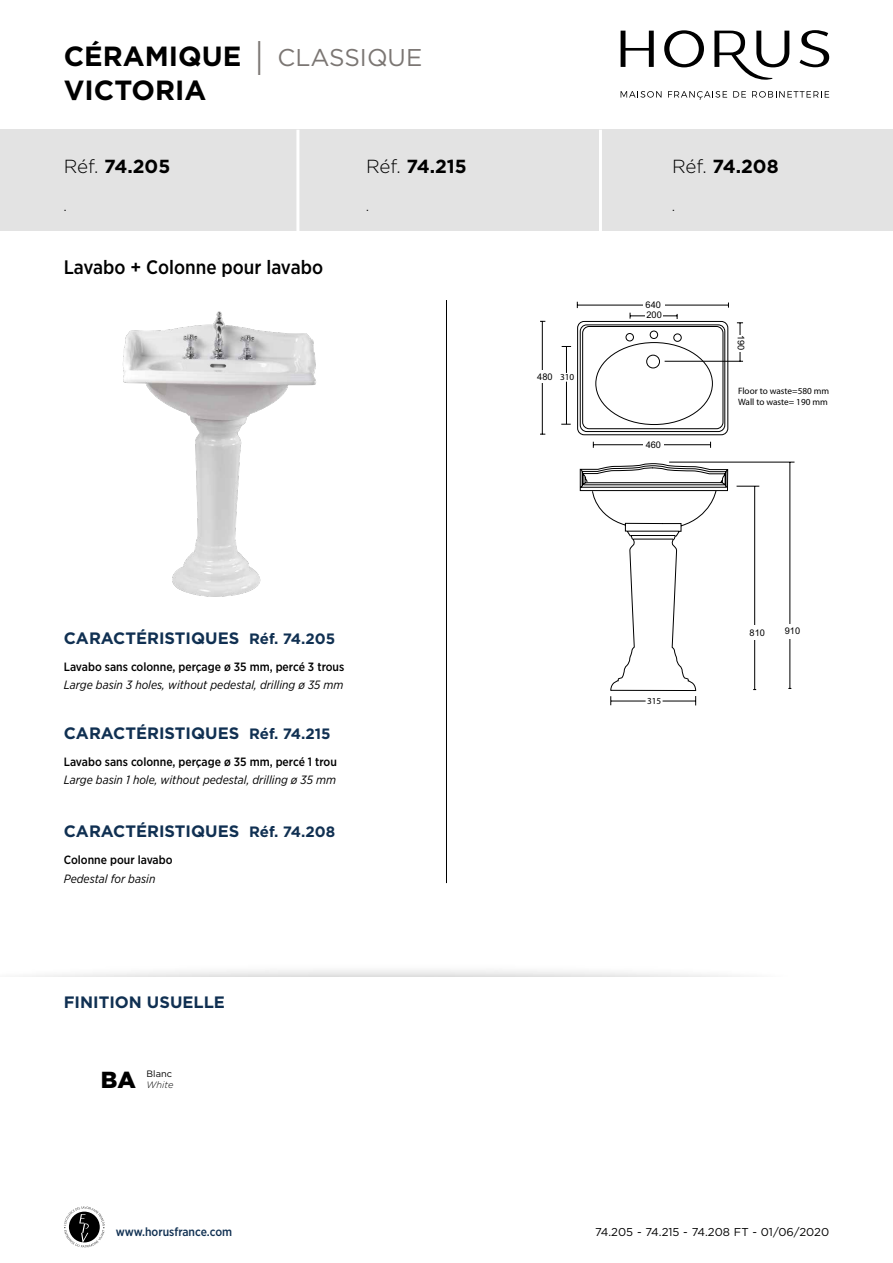
<style>
.page{position:relative;width:893px;height:1263px;background:#fff}
.page>*{position:absolute;margin:0;border:0;box-sizing:border-box;transform-origin:0 0}
.t1{font:700 27.75px/33.3px "Gotham";color:#000}
.t2{font:900 23.25px "Gotham";color:#000}
.t3{font:500 19.5px "Gotham Narrow";color:#000}
.t4{font:700 18.9px "Gotham";color:#000}
.t5{font:700 16.5px "Gotham";color:#103052}
.t6{font:italic 12px "Gotham Narrow";color:#000}
.t7{font:500 12px "Gotham Narrow";color:#000}
.t8{font:500 12px "Gotham Narrow";color:#103052}
.t9{font:11.4px "Gotham";color:#000}
.t10{font:9.3px "Gotham";color:#000}
.t11{font:italic 300 9.3px "Gotham";letter-spacing:-.005em;color:#000}
.t12{font:9.15px/11.1px "Myriad";color:#000}
.t13{font:9.15px "Arial";color:#000}
.s1{font-weight:400;font-size:48.45px;color:#7b7673}
.s2{font-weight:400;font-size:24.3px;color:#7b7673}
.s3{font-weight:300}
.s4{font-size:15px}
</style>
<div class="page">
<div style="left:0;top:963px;width:799px;height:57px;background:#000;opacity:.4"></div>
<div style="left:0;top:977px;width:893px;height:50px;background:#fff"></div>
<svg style="left:621px;top:31px;width:33px;height:36px"></svg>
<svg style="left:664px;top:30px;width:40px;height:37px"></svg>
<svg style="left:799px;top:30px;width:30px;height:37px"></svg>
<svg style="left:714px;top:31px;width:75px;height:49px"></svg>
<svg style="left:621px;top:91px;width:40px;height:7px"></svg>
<svg style="left:668px;top:91px;width:59px;height:9px"></svg>
<svg style="left:733px;top:91px;width:13px;height:7px"></svg>
<svg style="left:752px;top:91px;width:77px;height:7px"></svg>
<img style="left:122px;top:311px;width:194px;height:286px">
<svg style="left:577px;top:302px;width:152px;height:133px"></svg>
<hr style="left:577px;top:305px;width:152px;height:1px;background:#000">
<hr style="left:643px;top:303px;width:21px;height:4px;background:#fff">
<hr style="left:665px;top:361px;width:78px;height:1px;background:#000">
<hr style="left:740px;top:323px;width:1px;height:38px;background:#000">
<hr style="left:738px;top:335px;width:4px;height:17px;background:#fff">
<hr style="left:593px;top:444px;width:118px;height:1px;background:#000">
<div style="left:643px;top:441px;width:21px;height:6px;background:#fff"></div>
<hr style="left:542px;top:321px;width:1px;height:113px;background:#000">
<hr style="left:540px;top:371px;width:4px;height:12px;background:#fff">
<hr style="left:669px;top:462px;width:125px;height:1px;background:#000">
<hr style="left:789px;top:462px;width:1px;height:226px;background:#000">
<hr style="left:788px;top:624px;width:4px;height:14px;background:#fff">
<hr style="left:754px;top:486px;width:1px;height:204px;background:#000">
<svg style="left:737px;top:486px;width:22px;height:1px"></svg>
<hr style="left:753px;top:625px;width:3px;height:14px;background:#fff">
<hr style="left:566px;top:382px;width:1px;height:42px;background:#000">
<svg style="left:562px;top:346px;width:9px;height:27px"></svg>
<svg style="left:580px;top:463px;width:148px;height:242px"></svg>
<hr style="left:663px;top:701px;width:32px;height:1px;background:#000">
<hr style="left:611px;top:701px;width:35px;height:1px;background:#000">
<hr style="left:446px;top:300px;width:1px;height:583px;background:#000">
<svg style="left:64px;top:1206px;width:41px;height:41px"></svg>
<div style="left:0;top:130px;width:893px;height:101px;background:#e3e3e3"></div>
<hr style="left:296px;top:130px;width:3px;height:101px;background:#fff">
<hr style="left:599px;top:130px;width:3px;height:101px;background:#fff">
<h1 class="t1" style="left:64px;top:40px;width:360px">CÉRAMIQUE <span class="s1">I</span> <span class="s2">CLASSIQUE<br></span>VICTORIA</h1>
<h3 class="t4" style="left:64px;top:154px;width:108px"><span class="s3">Réf.</span> 74.205</h3>
<p class="t9" style="left:64px;top:200px;width:4px">.</p>
<h3 class="t3" style="left:64px;top:255px;width:261px">Lavabo + Colonne pour lavabo</h3>
<h3 class="t4" style="left:366px;top:154px;width:102px"><span class="s3">Réf.</span> 74.215</h3>
<p class="t9" style="left:366px;top:200px;width:4px">.</p>
<p class="t13" style="left:537px;top:371px;width:17px">480</p>
<p class="t12" style="left:560px;top:371px;width:16px">310</p>
<h3 class="t4" style="left:672px;top:154px;width:108px"><span class="s3">Réf.</span> 74.208</h3>
<p class="t9" style="left:672px;top:200px;width:4px">.</p>
<p class="t13" style="left:646px;top:299px;width:17px">640</p>
<p class="t13" style="left:646px;top:309px;width:17px">200</p>
<p class="t13" style="left:646px;top:439px;width:17px">460</p>
<p class="t13" style="left:747px;top:335px;width:17px;rotate:90deg">190</p>
<p class="t12" style="left:738px;top:385px;width:93px">Floor to waste=580 mm<br>Wall to waste= 190 mm</p>
<h3 class="t5" style="left:64px;top:627px;width:273px">CARACTÉRISTIQUES <span class="s4">Réf. 74.205</span></h3>
<p class="t7" style="left:64px;top:659px;width:282px">Lavabo sans colonne, perçage ø 35 mm, percé 3 trous</p>
<p class="t6" style="left:64px;top:678px;width:281px">Large basin 3 holes, without pedestal, drilling ø 35 mm</p>
<h3 class="t5" style="left:64px;top:722px;width:268px">CARACTÉRISTIQUES <span class="s4">Réf. 74.215</span></h3>
<p class="t7" style="left:64px;top:754px;width:275px">Lavabo sans colonne, perçage ø 35 mm, percé 1 trou</p>
<p class="t6" style="left:64px;top:773px;width:274px">Large basin 1 hole, without pedestal, drilling ø 35 mm</p>
<h3 class="t5" style="left:64px;top:820px;width:273px">CARACTÉRISTIQUES <span class="s4">Réf. 74.208</span></h3>
<p class="t7" style="left:64px;top:852px;width:110px">Colonne pour lavabo</p>
<p class="t6" style="left:64px;top:871px;width:93px">Pedestal for basin</p>
<h3 class="t5" style="left:64px;top:991px;width:163px">FINITION USUELLE</h3>
<p class="t10" style="left:147px;top:1067px;width:27px">Blanc</p>
<h2 class="t2" style="left:101px;top:1064px;width:37px">BA</h2>
<p class="t11" style="left:147px;top:1078px;width:28px">White</p>
<p class="t12" style="left:647px;top:695px;width:16px">315</p>
<p class="t13" style="left:750px;top:626px;width:17px">810</p>
<p class="t13" style="left:785px;top:625px;width:17px">910</p>
<p class="t8" style="left:116px;top:1224px;width:118px">www.horusfrance.com</p>
<p class="t9" style="left:595px;top:1224px;width:236px">74.205 - 74.215 - 74.208 FT - 01/06/2020</p>
</div>
